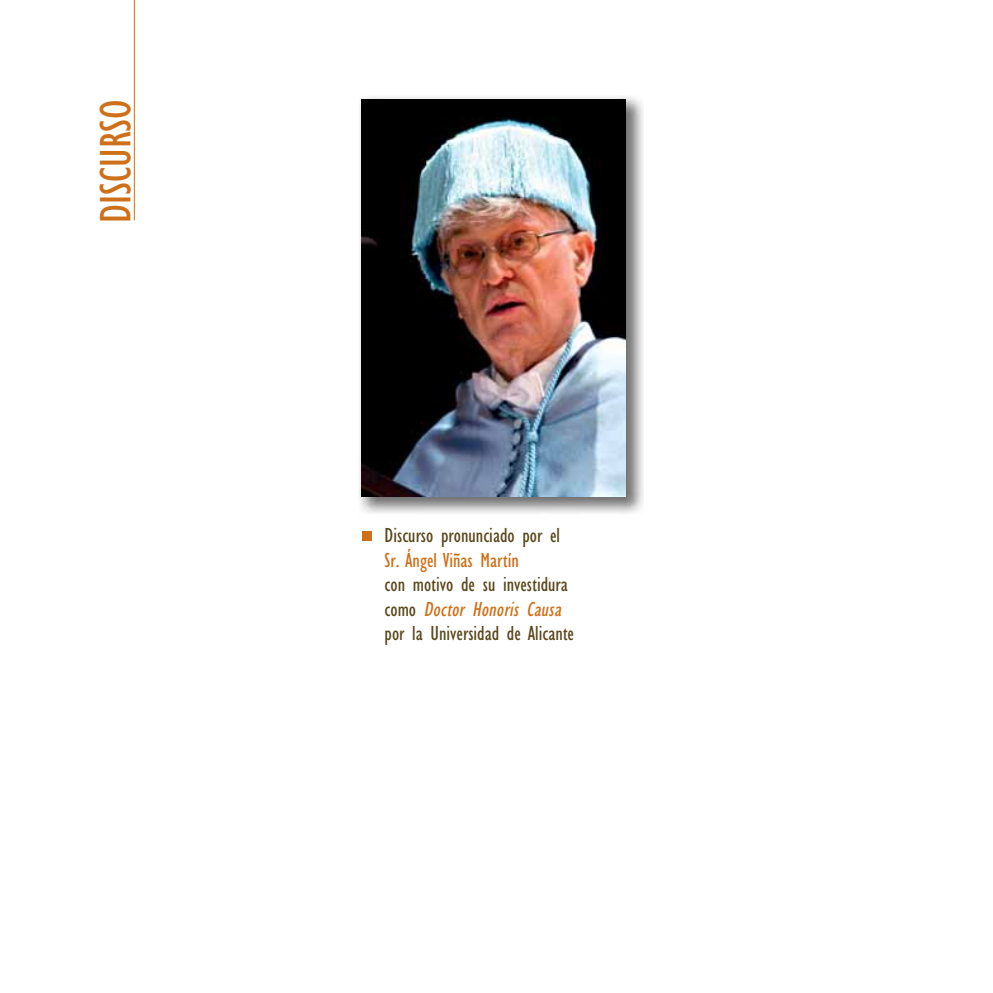
<style>
.page{position:relative;width:993px;height:993px;background:#fff}
.page>*{position:absolute;margin:0;border:0;box-sizing:border-box;transform-origin:0 0}
.t1{font:condensed 45.5px "Gill Sans";color:#ce7019}
.t2{font:condensed 21px/24.5px "Gill Sans";color:#5a471b}
.t3{font:condensed 21px "Gill Sans";color:#ce7019}
.s1{font-style:italic;color:#ce7019}
</style>
<div class="page">
<img style="left:359px;top:96px;width:284px;height:418px">
<img style="left:362px;top:99px;width:263px;height:397px">
<hr style="left:134px;top:0;width:1px;height:220px;background:#ce7019">
<div style="left:362px;top:531px;width:10px;height:10px;background:#ce7019"></div>
<h1 class="t1" style="left:98px;top:222px;width:125px;rotate:-90deg">DISCURSO</h1>
<p class="t2" style="left:384px;top:524px;width:177px">Discurso pronunciado por el</p>
<p class="t3" style="left:384px;top:551px;width:136px">Sr. Ángel Viñas Martín</p>
<p class="t2" style="left:384px;top:573px;width:191px">con motivo de su investidura c o m o <span class="s1">Doctor Honoris Causa </span>por la Universidad de Alicante</p>
</div>
